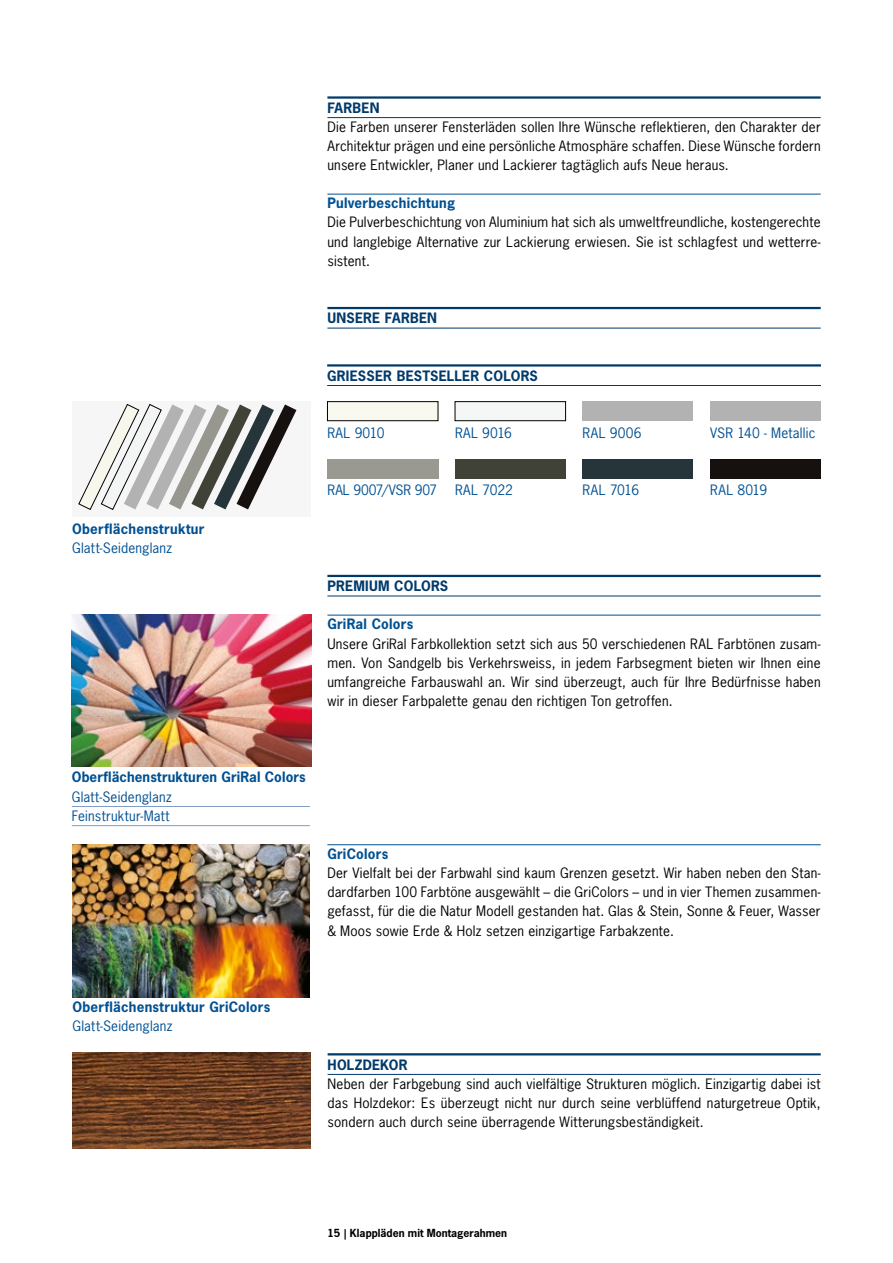
<style>
.page{position:relative;width:893px;height:1263px;background:#fff}
.page>*{position:absolute;margin:0;border:0;box-sizing:border-box;transform-origin:0 0}
.t1{font:13.5px/19.2px "News Gothic";letter-spacing:.015em;color:#000;text-align:justify}
.t2{font:13.5px/19.2px "News Gothic";letter-spacing:.015em;color:#005092}
.t3{font:700 13.5px "News Gothic";letter-spacing:.02em;color:#005092}
.t4{font:700 13.5px "News Gothic";letter-spacing:.015em;color:#003a6b}
.t5{font:13.5px "News Gothic";letter-spacing:-.01em;color:#005092}
.t6{font:700 10.5px "News Gothic";color:#000}
</style>
<div class="page">
<img style="left:72px;top:1052px;width:239px;height:96px">
<img style="left:72px;top:614px;width:239px;height:153px">
<img style="left:72px;top:844px;width:238px;height:153px">
<div style="left:583px;top:402px;width:110px;height:19px;background:#b3b2b2"></div>
<div style="left:710px;top:459px;width:111px;height:19px;background:#16110e"></div>
<div style="left:583px;top:459px;width:110px;height:19px;background:#253539"></div>
<div style="left:327px;top:402px;width:111px;height:19px;border:1px solid #000"></div>
<div style="left:455px;top:459px;width:111px;height:19px;background:#414237"></div>
<div style="left:455px;top:402px;width:111px;height:19px;border:1px solid #000"></div>
<div style="left:710px;top:402px;width:111px;height:19px;background:#b2b2b2"></div>
<div style="left:72px;top:401px;width:238px;height:115px;background:#f6f6f6"></div>
<svg style="left:79px;top:404px;width:217px;height:106px"></svg>
<hr style="left:327px;top:96px;width:494px;height:3px;background:#003a6b">
<hr style="left:327px;top:117px;width:494px;height:1px;background:#003a6b">
<hr style="left:327px;top:194px;width:494px;height:1px;background:#005092">
<hr style="left:328px;top:1053px;width:493px;height:2px;background:#003a6b">
<hr style="left:328px;top:1074px;width:493px;height:1px;background:#003a6b">
<hr style="left:327px;top:575px;width:494px;height:2px;background:#003a6b">
<hr style="left:327px;top:596px;width:494px;height:1px;background:#003a6b">
<hr style="left:327px;top:615px;width:494px;height:1px;background:#005092">
<hr style="left:327px;top:844px;width:494px;height:1px;background:#005092">
<hr style="left:327px;top:307px;width:494px;height:2px;background:#003a6b">
<hr style="left:327px;top:328px;width:494px;height:1px;background:#003a6b">
<hr style="left:72px;top:806px;width:238px;height:1px;background:#829bc7">
<hr style="left:72px;top:825px;width:238px;height:1px;background:#829bc7">
<hr style="left:327px;top:364px;width:494px;height:3px;background:#003a6b">
<hr style="left:327px;top:385px;width:494px;height:1px;background:#003a6b">
<p class="t3" style="left:72px;top:520px;width:134px">Oberflächenstruktur</p>
<p class="t2" style="left:72px;top:538px;width:102px">Glatt-Seidenglanz</p>
<p class="t4" style="left:327px;top:99px;width:54px">FARBEN</p>
<p class="t1" style="left:327px;top:117px;width:495px">Die Farben unserer Fensterläden sollen Ihre Wünsche reflektieren, den Charakter der Architektur prägen und eine persönliche Atmosphäre schaffen. Diese Wünsche fordern unsere Entwickler, Planer und Lackierer tagtäglich aufs Neue heraus.</p>
<p class="t3" style="left:327px;top:194px;width:129px">Pulverbeschichtung</p>
<p class="t1" style="left:327px;top:213px;width:495px">Die Pulverbeschichtung von Aluminium hat sich als umweltfreundliche, kostengerechte und langlebige Alternative zur Lackierung erwiesen. Sie ist schlagfest und wetterre&shy;sistent.</p>
<p class="t4" style="left:327px;top:309px;width:111px">UNSERE FARBEN</p>
<p class="t4" style="left:327px;top:367px;width:212px">GRIESSER BESTSELLER COLORS</p>
<p class="t2" style="left:327px;top:423px;width:59px">RAL 9010</p>
<p class="t2" style="left:455px;top:423px;width:59px">RAL 9016</p>
<p class="t2" style="left:583px;top:423px;width:60px">RAL 9006</p>
<p class="t2" style="left:710px;top:423px;width:107px">VSR 140 - Metallic</p>
<p class="t5" style="left:328px;top:482px;width:111px">RAL 9007/VSR 907</p>
<p class="t2" style="left:710px;top:481px;width:59px">RAL 8019</p>
<p class="t2" style="left:455px;top:481px;width:59px">RAL 7022</p>
<p class="t2" style="left:583px;top:481px;width:58px">RAL 7016</p>
<p class="t4" style="left:327px;top:577px;width:122px">PREMIUM COLORS</p>
<p class="t3" style="left:327px;top:615px;width:87px">GriRal Colors</p>
<p class="t1" style="left:327px;top:634px;width:495px">Unsere GriRal Farbkollektion setzt sich aus 50 verschiedenen RAL Farbtönen zusam&shy;men. Von Sandgelb bis Verkehrsweiss, in jedem Farbsegment bieten wir Ihnen eine umfangreiche Farbauswahl an. Wir sind überzeugt, auch für Ihre Bedürfnisse haben wir in dieser Farbpalette genau den richtigen Ton getroffen.</p>
<p class="t3" style="left:72px;top:768px;width:235px">Oberflächenstrukturen GriRal Colors</p>
<p class="t2" style="left:72px;top:787px;width:102px">Glatt-Seidenglanz<br>Feinstruktur-Matt</p>
<p class="t3" style="left:327px;top:845px;width:62px">GriColors</p>
<p class="t1" style="left:327px;top:863px;width:495px">Der Vielfalt bei der Farbwahl sind kaum Grenzen gesetzt. Wir haben neben den Stan&shy;dardfarben 100 Farbtöne ausgewählt – die GriColors – und in vier Themen zusammen&shy;gefasst, für die die Natur Modell gestanden hat. Glas &amp; Stein, Sonne &amp; Feuer, Wasser &amp; Moos sowie Erde &amp; Holz setzen einzigartige Farbakzente.</p>
<p class="t3" style="left:73px;top:998px;width:199px">Oberflächenstruktur GriColors</p>
<p class="t2" style="left:73px;top:1016px;width:102px">Glatt-Seidenglanz</p>
<p class="t4" style="left:328px;top:1055px;width:82px">HOLZDEKOR</p>
<p class="t1" style="left:328px;top:1074px;width:495px">Neben der Farbgebung sind auch vielfältige Strukturen möglich. Einzigartig dabei ist das Holzdekor: Es überzeugt nicht nur durch seine verblüffend naturgetreue Optik, sondern auch durch seine überragende Witterungsbeständigkeit.</p>
<p class="t6" style="left:327px;top:1226px;width:181px">15 | Klappläden mit Montagerahmen</p>
</div>
